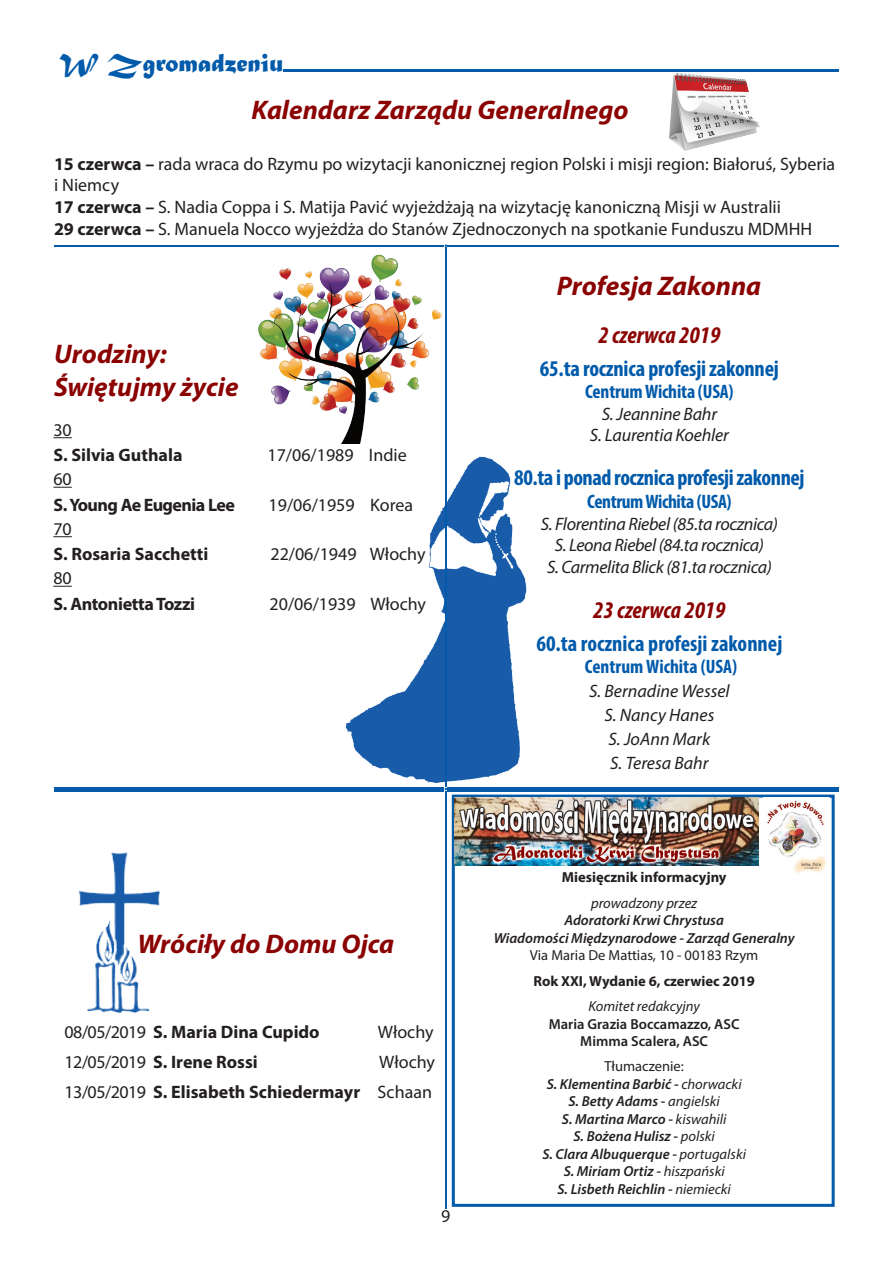
<style>
.page{position:relative;width:893px;height:1263px;background:#fff}
.page>*{position:absolute;margin:0;border:0;box-sizing:border-box;transform-origin:0 0}
.t1{font:italic 700 27px/32.4px "Myriad Pro";color:#8b0202}
.t2{font:27px "Matura MT Script Capitals";color:#015aaa}
.t3{font:italic 700 condensed 24px "Myriad Pro";color:#8b0202}
.t4{font:700 condensed 22.5px "Myriad Pro";letter-spacing:-.01em;color:#015aaa}
.t5{font:700 condensed 19.5px "Myriad Pro";letter-spacing:-.01em;color:#015aaa}
.t6{font:18px/21.6px "Myriad Pro";color:#231f20}
.t7{font:italic 18px/21.6px "Myriad Pro";letter-spacing:-.015em;color:#231f20;text-align:center}
.t8{font:700 18px/30px "Myriad Pro";color:#231f20;text-align:right}
.t9{font:700 18px "Myriad Pro";letter-spacing:-.03em;color:#231f20}
.t10{font:700 18px "Myriad Pro";letter-spacing:-.02em;color:#231f20}
.t11{font:italic 600 14.55px/17.4px "Myriad Pro";color:#231f20;text-align:center}
.t12{font:700 14.55px "Myriad Pro";color:#231f20}
.t13{font:600 14.55px/17.4px "Myriad Pro";color:#231f20;text-align:center}
.t14{font:italic 14.55px "Myriad Pro";color:#231f20}
.t15{font:14.55px "Myriad Pro";color:#231f20}
.s1{font-weight:700}
.s2{font-weight:400}
.s3{font-weight:400;font-style:normal}
</style>
<div class="page">
<hr style="left:54px;top:245px;width:390px;height:1px;background:#015aaa">
<hr style="left:448px;top:245px;width:391px;height:1px;background:#015aaa">
<hr style="left:445px;top:791px;width:1px;height:418px;background:#015aaa">
<svg style="left:53px;top:437px;width:19px;height:1px"></svg>
<svg style="left:53px;top:487px;width:19px;height:1px"></svg>
<svg style="left:53px;top:536px;width:19px;height:1px"></svg>
<svg style="left:53px;top:586px;width:19px;height:1px"></svg>
<img style="left:659px;top:69px;width:111px;height:82px">
<img style="left:79px;top:852px;width:82px;height:162px">
<hr style="left:54px;top:787px;width:785px;height:4px;background:#015aaa">
<img style="left:258px;top:254px;width:184px;height:190px">
<img style="left:346px;top:448px;width:187px;height:353px">
<hr style="left:445px;top:248px;width:1px;height:539px;background:#015aaa">
<svg style="left:284px;top:70px;width:555px;height:2px"></svg>
<div style="left:452px;top:794px;width:383px;height:413px;border:3px solid #015aaa"></div>
<img style="left:455px;top:797px;width:304px;height:68px">
<img style="left:763px;top:797px;width:65px;height:77px">
<h1 class="t2" style="left:60px;top:46px;width:226px">W Zgromadzeniu</h1>
<h1 class="t1" style="left:252px;top:93px;width:378px">Kalendarz Zarządu Generalnego</h1>
<p class="t6" style="left:54px;top:153px;width:783px"><span class="s1">15 czerwca –</span> rada wraca do Rzymu po wizytacji kanonicznej region Polski i misji region: Białoruś, Syberia i Niemcy<br><span class="s1">17 czerwca –</span> S. Nadia Coppa i S. Matija Pavić wyjeżdżają na wizytację kanoniczną Misji w Australii<br><span class="s1">29 czerwca –</span> S. Manuela Nocco wyjeżdża do Stanów Zjednoczonych na spotkanie Funduszu MDMHH</p>
<h1 class="t1" style="left:54px;top:337px;width:186px">Urodziny:<br>Świętujmy życie</h1>
<p class="t6" style="left:53px;top:419px;width:20px">30</p>
<p class="t8" style="left:53px;top:440px;width:131px">S. Silvia Guthala</p>
<p class="t6" style="left:267px;top:444px;width:141px">17/06/1989 Indie</p>
<p class="t6" style="left:53px;top:468px;width:20px">60</p>
<p class="t9" style="left:53px;top:493px;width:183px">S. Young Ae Eugenia Lee</p>
<p class="t6" style="left:269px;top:494px;width:146px">19/06/1959 Korea</p>
<p class="t6" style="left:53px;top:518px;width:20px">70</p>
<p class="t8" style="left:53px;top:539px;width:156px">S. Rosaria Sacchetti</p>
<p class="t6" style="left:270px;top:543px;width:157px">22/06/1949 Włochy</p>
<p class="t6" style="left:53px;top:567px;width:20px">80</p>
<p class="t10" style="left:53px;top:592px;width:143px">S. Antonietta Tozzi</p>
<p class="t6" style="left:270px;top:593px;width:158px">20/06/1939 Włochy</p>
<h1 class="t1" style="left:137px;top:927px;width:258px">Wróciły do Domu Ojca</h1>
<p class="t8" style="left:65px;top:1017px;width:257px"><span class="s2">08/05/2019</span> S. Maria Dina Cupido</p>
<p class="t6" style="left:378px;top:1021px;width:57px">Włochy</p>
<p class="t8" style="left:65px;top:1047px;width:195px"><span class="s2">12/05/2019</span> S. Irene Rossi</p>
<p class="t8" style="left:65px;top:1047px;width:372px"><span class="s2">Włochy<br>13/05/2019</span> S. Elisabeth Schiedermayr <span class="s2">Schaan</span></p>
<p class="t6" style="left:441px;top:1205px;width:11px">9</p>
<h1 class="t1" style="left:557px;top:269px;width:206px">Profesja Zakonna</h1>
<h2 class="t3" style="left:598px;top:320px;width:123px">2 czerwca 2019</h2>
<p class="t4" style="left:540px;top:354px;width:240px">65.ta rocznica profesji zakonnej</p>
<p class="t5" style="left:585px;top:379px;width:150px">Centrum Wichita (USA)</p>
<p class="t7" style="left:590px;top:403px;width:140px">S. Jeannine Bahr<br>S. Laurentia Koehler</p>
<p class="t4" style="left:514px;top:464px;width:292px">80.ta i ponad rocznica profesji zakonnej</p>
<p class="t5" style="left:587px;top:489px;width:146px">Centrum Wichita (USA)</p>
<p class="t7" style="left:541px;top:512px;width:239px">S. Florentina Riebel (85.ta rocznica)<br>S. Leona Riebel (84.ta rocznica)<br>S. Carmelita Blick (81.ta rocznica)</p>
<h2 class="t3" style="left:593px;top:595px;width:134px">23 czerwca 2019</h2>
<p class="t4" style="left:536px;top:629px;width:247px">60.ta rocznica profesji zakonnej</p>
<p class="t5" style="left:585px;top:654px;width:154px">Centrum Wichita (USA)</p>
<p class="t7" style="left:589px;top:679px;width:142px;line-height:24px">S. Bernadine Wessel<br>S. Nancy Hanes<br>S. JoAnn Mark<br>S. Teresa Bahr</p>
<p class="t12" style="left:562px;top:868px;width:166px">Miesięcznik informacyjny</p>
<p class="t14" style="left:591px;top:894px;width:108px">prowadzony przez</p>
<p class="t11" style="left:494px;top:911px;width:303px">Adoratorki Krwi Chrystusa<br>Wiadomości Międzynarodowe - Zarząd Generalny</p>
<p class="t15" style="left:530px;top:946px;width:230px">Via Maria De Mattias, 10 - 00183 Rzym</p>
<p class="t12" style="left:533px;top:971px;width:223px">Rok XXI, Wydanie 6, czerwiec 2019</p>
<p class="t14" style="left:589px;top:997px;width:113px">Komitet redakcyjny</p>
<p class="t13" style="left:549px;top:1014px;width:192px">Maria Grazia Boccamazzo, ASC<br>Mimma Scalera, ASC</p>
<p class="t11" style="left:542px;top:1057px;width:205px"><span class="s3">Tłumaczenie:<br></span>S. Klementina Barbić - <span class="s2">chorwacki<br></span>S. Betty Adams - <span class="s2">angielski<br></span>S. Martina Marco - <span class="s2">kiswahili<br></span>S. Bożena Hulisz - <span class="s2">polski<br></span>S. Clara Albuquerque - <span class="s2">portugalski<br></span>S. Miriam Ortiz - <span class="s2">hiszpański<br></span>S. Lisbeth Reichlin - <span class="s2">niemiecki</span></p>
</div>
